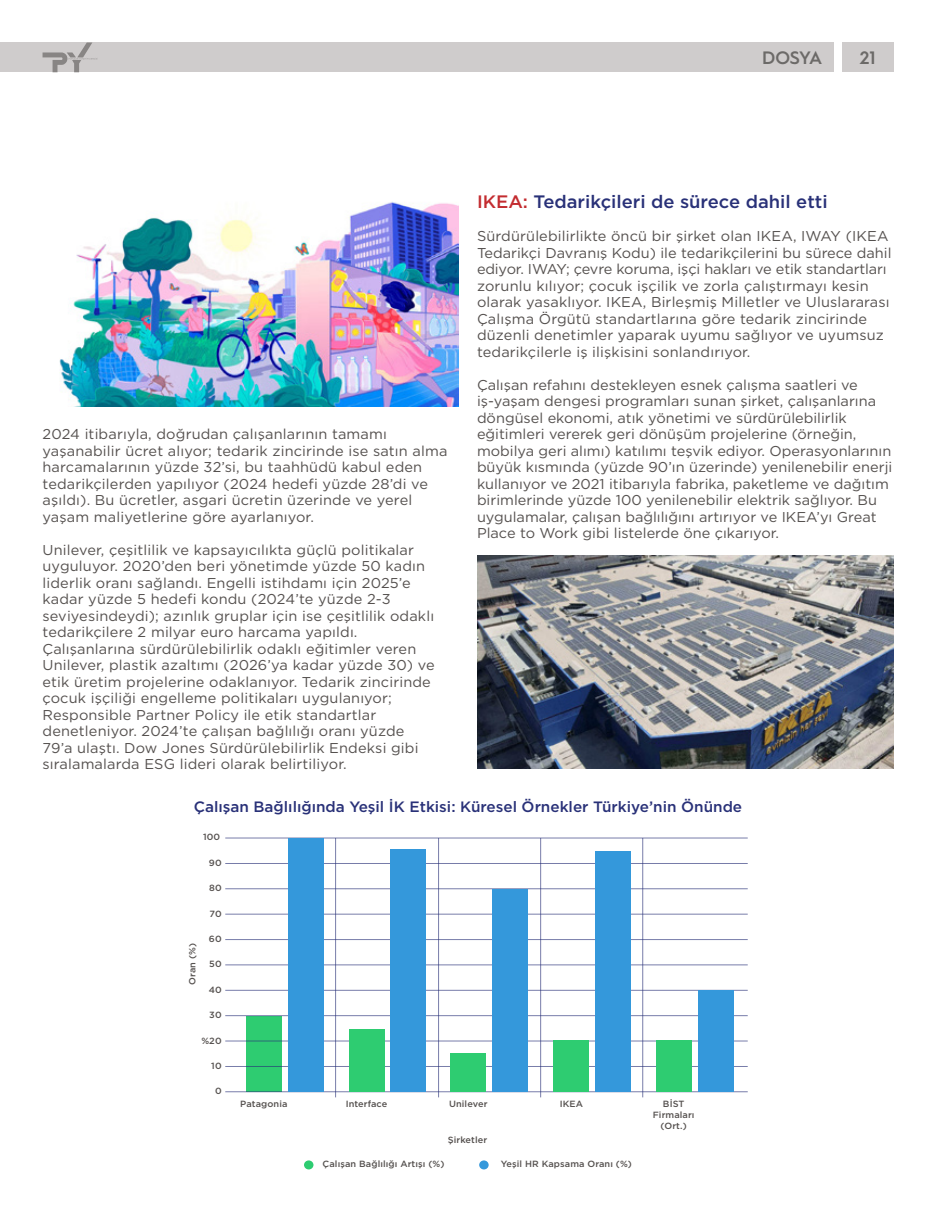
<style>
.page{position:relative;width:936px;height:1212px;background:#fff}
.page>*{position:absolute;margin:0;border:0;box-sizing:border-box;transform-origin:0 0}
.t1{font:500 18px "Gotham";color:#293178}
.t2{font:600 18px "Hurme Geometric Sans 1";letter-spacing:-.01em;color:#6c6a68}
.t3{font:500 15px "Gotham";color:#293178}
.t4{font:14.25px/16.5px "Gotham";letter-spacing:.01em;color:#55514f}
.t5{font:500 9px/10.8px "Gotham";letter-spacing:.01em;color:#55514f;text-align:center}
.s1{color:#c32c30}
</style>
<div class="page">
<div style="left:0;top:43px;width:833px;height:29px;background:#cfcccc"></div>
<div style="left:842px;top:43px;width:51px;height:29px;background:#cfcccc"></div>
<svg style="left:43px;top:43px;width:55px;height:29px"></svg>
<div style="left:304px;top:1160px;width:9px;height:9px;background:#2ecc71;border-radius:50%"></div>
<div style="left:479px;top:1160px;width:9px;height:9px;background:#3498db;border-radius:50%"></div>
<div style="left:246px;top:1016px;width:35px;height:76px;background:#2ecc71"></div>
<hr style="left:225px;top:1091px;width:522px;height:1px;background:#293178">
<hr style="left:225px;top:1041px;width:522px;height:1px;background:#293178">
<hr style="left:225px;top:1066px;width:522px;height:1px;background:#293178">
<hr style="left:225px;top:990px;width:522px;height:1px;background:#293178">
<hr style="left:225px;top:1015px;width:522px;height:1px;background:#293178">
<hr style="left:225px;top:939px;width:522px;height:1px;background:#293178">
<hr style="left:225px;top:964px;width:522px;height:1px;background:#293178">
<hr style="left:225px;top:888px;width:522px;height:1px;background:#293178">
<hr style="left:225px;top:914px;width:522px;height:1px;background:#293178">
<hr style="left:225px;top:863px;width:522px;height:1px;background:#293178">
<hr style="left:225px;top:838px;width:522px;height:1px;background:#293178">
<div style="left:288px;top:838px;width:35px;height:254px;background:#3498db"></div>
<div style="left:349px;top:1029px;width:35px;height:63px;background:#2ecc71"></div>
<div style="left:390px;top:849px;width:36px;height:243px;background:#3498db"></div>
<div style="left:450px;top:1053px;width:36px;height:39px;background:#2ecc71"></div>
<div style="left:492px;top:889px;width:35px;height:203px;background:#3498db"></div>
<div style="left:553px;top:1040px;width:36px;height:52px;background:#2ecc71"></div>
<div style="left:595px;top:851px;width:36px;height:241px;background:#3498db"></div>
<div style="left:656px;top:1040px;width:35px;height:52px;background:#2ecc71"></div>
<div style="left:697px;top:991px;width:36px;height:101px;background:#3498db"></div>
<hr style="left:335px;top:838px;width:1px;height:259px;background:#293178">
<hr style="left:438px;top:838px;width:1px;height:259px;background:#293178">
<hr style="left:540px;top:838px;width:1px;height:259px;background:#293178">
<hr style="left:642px;top:838px;width:1px;height:259px;background:#293178">
<img style="left:59px;top:201px;width:400px;height:205px">
<img style="left:477px;top:556px;width:416px;height:212px">
<p class="t2" style="left:762px;top:45px;width:62px">DOSYA</p>
<p class="t2" style="left:859px;top:45px;width:17px">21</p>
<p class="t4" style="left:43px;top:425px;width:406px">2024 itibarıyla, doğrudan çalışanlarının tamamı yaşanabilir ücret alıyor; tedarik zincirinde ise satın alma harcamalarının yüzde 32’si, bu taahhüdü kabul eden tedarikçilerden yapılıyor (2024 hedefi yüzde 28’di ve aşıldı). Bu ücretler, asgari ücretin üzerinde ve yerel yaşam maliyetlerine göre ayarlanıyor.</p>
<p class="t4" style="left:43px;top:541px;width:394px">Unilever, çeşitlilik ve kapsayıcılıkta güçlü politikalar uyguluyor. 2020’den beri yönetimde yüzde 50 kadın liderlik oranı sağlandı. Engelli istihdamı için 2025’e kadar yüzde 5 hedefi kondu (2024’te yüzde 2-3 seviyesindeydi); azınlık gruplar için ise çeşitlilik odaklı tedarikçilere 2 milyar euro harcama yapıldı.<br>Çalışanlarına sürdürülebilirlik odaklı eğitimler veren Unilever, plastik azaltımı (2026’ya kadar yüzde 30) ve etik üretim projelerine odaklanıyor. Tedarik zincirinde çocuk işçiliği engelleme politikaları uygulanıyor; Responsible Partner Policy ile etik standartlar denetleniyor. 2024’te çalışan bağlılığı oranı yüzde 79’a ulaştı. Dow Jones Sürdürülebilirlik Endeksi gibi sıralamalarda ESG lideri olarak belirtiliyor.</p>
<p class="t1" style="left:477px;top:190px;width:352px"><span class="s1">IKEA:</span> Tedarikçileri de sürece dahil etti</p>
<p class="t4" style="left:477px;top:227px;width:416px">Sürdürülebilirlikte öncü bir şirket olan IKEA, IWAY (IKEA Tedarikçi Davranış Kodu) ile tedarikçilerini bu sürece dahil ediyor. IWAY; çevre koruma, işçi hakları ve etik standartları zorunlu kılıyor; çocuk işçilik ve zorla çalıştırmayı kesin olarak yasaklıyor. IKEA, Birleşmiş Milletler ve Uluslararası Çalışma Örgütü standartlarına göre tedarik zincirinde düzenli denetimler yaparak uyumu sağlıyor ve uyumsuz tedarikçilerle iş ilişkisini sonlandırıyor.</p>
<p class="t4" style="left:477px;top:376px;width:417px">Çalışan refahını destekleyen esnek çalışma saatleri ve iş-yaşam dengesi programları sunan şirket, çalışanlarına döngüsel ekonomi, atık yönetimi ve sürdürülebilirlik eğitimleri vererek geri dönüşüm projelerine (örneğin, mobilya geri alımı) katılımı teşvik ediyor. Operasyonlarının büyük kısmında (yüzde 90’ın üzerinde) yenilenebilir enerji kullanıyor ve 2021 itibarıyla fabrika, paketleme ve dağıtım birimlerinde yüzde 100 yenilenebilir elektrik sağlıyor. Bu uygulamalar, çalışan bağlılığını artırıyor ve IKEA’yı Great Place to Work gibi listelerde öne çıkarıyor.</p>
<p class="t3" style="left:194px;top:797px;width:550px">Çalışan Bağlılığında Yeşil İK Etkisi: Küresel Örnekler Türkiye’nin Önünde</p>
<p class="t5" style="left:203px;top:831px;width:19px">100</p>
<p class="t5" style="left:209px;top:857px;width:14px">90</p>
<p class="t5" style="left:209px;top:882px;width:14px">80</p>
<p class="t5" style="left:209px;top:908px;width:14px">70</p>
<p class="t5" style="left:209px;top:933px;width:14px">60</p>
<p class="t5" style="left:209px;top:958px;width:14px">50</p>
<p class="t5" style="left:209px;top:984px;width:14px">40</p>
<p class="t5" style="left:209px;top:1009px;width:14px">30</p>
<p class="t5" style="left:201px;top:1035px;width:22px">%20</p>
<p class="t5" style="left:211px;top:1060px;width:12px">10</p>
<p class="t5" style="left:215px;top:1086px;width:8px">0</p>
<p class="t5" style="left:187px;top:985px;width:43px;rotate:-90deg">Oran (%)</p>
<p class="t5" style="left:240px;top:1099px;width:49px">Patagonia</p>
<p class="t5" style="left:345px;top:1099px;width:43px">Interface</p>
<p class="t5" style="left:449px;top:1099px;width:40px">Unilever</p>
<p class="t5" style="left:559px;top:1099px;width:25px">IKEA</p>
<p class="t5" style="left:652px;top:1099px;width:43px">BİST<br>Firmaları (Ort.)</p>
<p class="t5" style="left:448px;top:1134px;width:41px">Şirketler</p>
<p class="t5" style="left:322px;top:1158px;width:123px">Çalışan Bağlılığı Artışı (%)</p>
<p class="t5" style="left:501px;top:1158px;width:133px">Yeşil HR Kapsama Oranı (%)</p>
</div>
